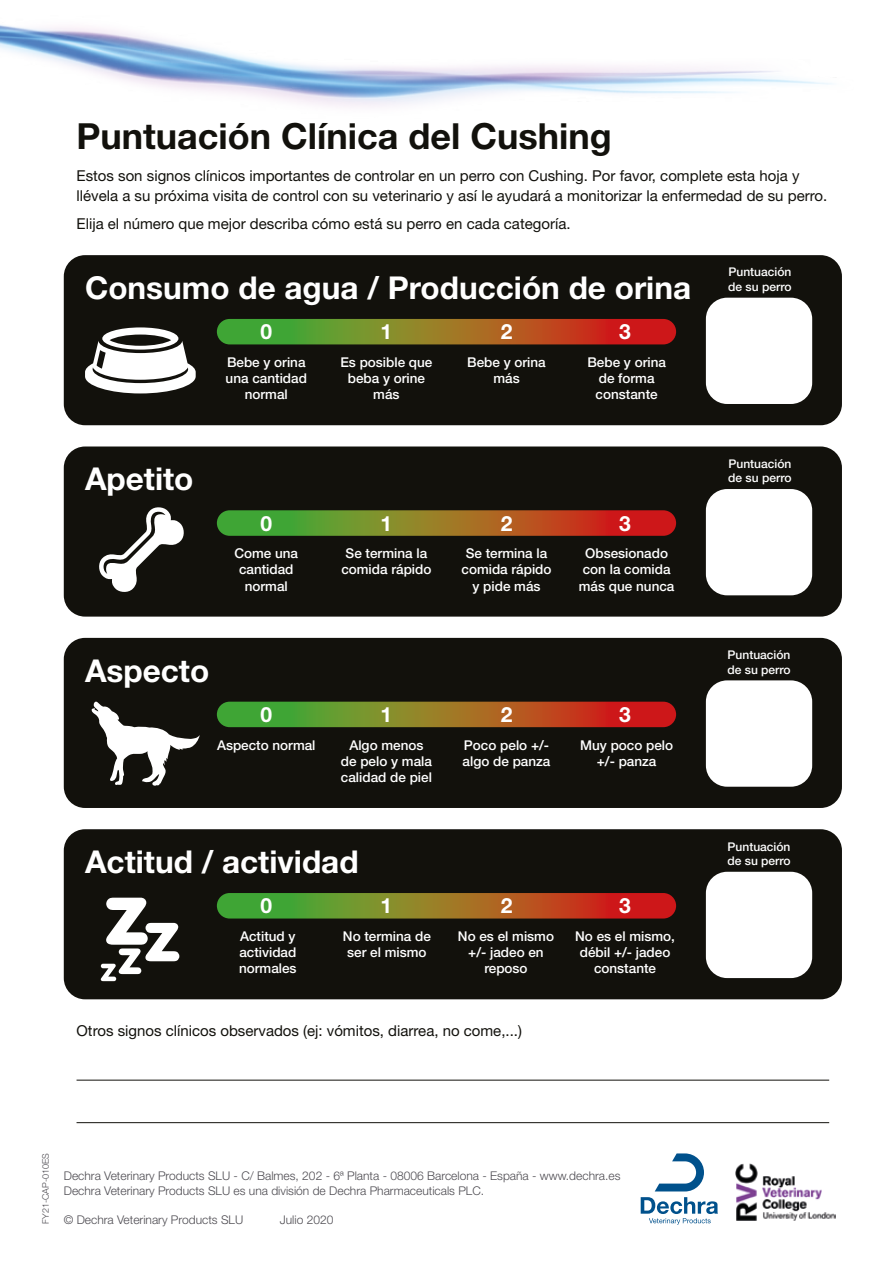
<style>
.page{position:relative;width:893px;height:1263px;background:#fff}
.page>*{position:absolute;margin:0;border:0;box-sizing:border-box;transform-origin:0 0}
.t1{font:700 36px "Helvetica Neue LT Std";color:#12110c}
.t2{font:700 31.5px "Helvetica Neue LT Std";color:#fff}
.t3{font:700 21px "Helvetica Neue LT Std";color:#fff}
.t4{font:15px/19.5px "Helvetica Neue LT Std";color:#12110c}
.t5{font:500 13.5px/16.2px "Helvetica Neue LT Std";color:#fff;text-align:center}
.t6{font:300 12px/14.4px "Helvetica Neue LT Std";color:#4c4a50}
.t7{font:500 12px/14.4px "Helvetica Neue LT Std";color:#fff}
.t8{font:300 9px "Helvetica Neue LT Std";color:#4c4a50}
</style>
<div class="page">
<img style="left:0;top:25px;width:832px;height:82px">
<svg style="left:655px;top:1153px;width:49px;height:38px"></svg>
<svg style="left:641px;top:1197px;width:77px;height:28px"></svg>
<img style="left:735px;top:1163px;width:100px;height:58px">
<div style="left:64px;top:255px;width:778px;height:170px;background:#12110c;border-radius:21px"></div>
<div style="left:64px;top:446px;width:778px;height:171px;background:#12110c;border-radius:21px"></div>
<div style="left:64px;top:638px;width:778px;height:170px;background:#12110c;border-radius:21px"></div>
<div style="left:64px;top:829px;width:778px;height:170px;background:#12110c;border-radius:21px"></div>
<svg style="left:85px;top:327px;width:111px;height:66px"></svg>
<svg style="left:217px;top:319px;width:459px;height:25px;background:#916d26"></svg>
<svg style="left:217px;top:510px;width:459px;height:26px;background:#8f6b26"></svg>
<svg style="left:217px;top:702px;width:459px;height:25px;background:#916d26"></svg>
<svg style="left:217px;top:893px;width:459px;height:25px;background:#916c26"></svg>
<div style="left:706px;top:298px;width:106px;height:106px;background:#fff;border-radius:21px"></div>
<div style="left:706px;top:489px;width:106px;height:106px;background:#fff;border-radius:21px"></div>
<div style="left:706px;top:680px;width:106px;height:107px;background:#fff;border-radius:21px"></div>
<div style="left:706px;top:872px;width:106px;height:106px;background:#fff;border-radius:21px"></div>
<svg style="left:99px;top:507px;width:85px;height:85px"></svg>
<svg style="left:91px;top:701px;width:109px;height:85px"></svg>
<svg style="left:101px;top:898px;width:78px;height:83px"></svg>
<hr style="left:77px;top:1080px;width:752px;height:1px;background:#12110c">
<hr style="left:77px;top:1122px;width:752px;height:1px;background:#12110c">
<h1 class="t1" style="left:77px;top:114px;width:537px">Puntuación Clínica del Cushing</h1>
<p class="t4" style="left:77px;top:166px;width:752px">Estos son signos clínicos importantes de controlar en un perro con Cushing. Por favor, complete esta hoja y llévela a su próxima visita de control con su veterinario y así le ayudará a monitorizar la enfermedad de su perro.</p>
<p class="t4" style="left:77px;top:213px;width:495px">Elija el número que mejor describa cómo está su perro en cada categoría.</p>
<h2 class="t2" style="left:85px;top:268px;width:608px">Consumo de agua / Producción de orina</h2>
<h3 class="t3" style="left:261px;top:319px;width:13px">0</h3>
<h3 class="t3" style="left:381px;top:319px;width:13px">1</h3>
<h3 class="t3" style="left:501px;top:319px;width:13px">2</h3>
<h3 class="t3" style="left:619px;top:319px;width:13px">3</h3>
<p class="t5" style="left:226px;top:354px;width:83px">Bebe y orina una cantidad normal</p>
<p class="t5" style="left:340px;top:354px;width:94px">Es posible que beba y orine más</p>
<p class="t5" style="left:467px;top:354px;width:80px">Bebe y orina más</p>
<p class="t5" style="left:587px;top:354px;width:80px">Bebe y orina de forma constante</p>
<h2 class="t2" style="left:85px;top:459px;width:110px">Apetito</h2>
<h3 class="t3" style="left:261px;top:510px;width:13px">0</h3>
<h3 class="t3" style="left:381px;top:510px;width:13px">1</h3>
<h3 class="t3" style="left:501px;top:510px;width:13px">2</h3>
<h3 class="t3" style="left:619px;top:510px;width:13px">3</h3>
<p class="t5" style="left:234px;top:545px;width:65px">Come una cantidad normal</p>
<p class="t5" style="left:341px;top:545px;width:92px">Se termina la comida rápido</p>
<p class="t5" style="left:461px;top:545px;width:92px">Se termina la comida rápido y pide más</p>
<p class="t5" style="left:579px;top:545px;width:97px">Obsesionado con la comida más que nunca</p>
<h2 class="t2" style="left:85px;top:651px;width:126px">Aspecto</h2>
<h3 class="t3" style="left:261px;top:701px;width:13px">0</h3>
<h3 class="t3" style="left:381px;top:701px;width:13px">1</h3>
<h3 class="t3" style="left:501px;top:701px;width:13px">2</h3>
<h3 class="t3" style="left:619px;top:701px;width:13px">3</h3>
<p class="t5" style="left:217px;top:736px;width:100px">Aspecto normal</p>
<p class="t5" style="left:341px;top:736px;width:93px">Algo menos de pelo y mala calidad de piel</p>
<p class="t5" style="left:463px;top:736px;width:89px;text-align:left">Poco pelo +/- algo de panza</p>
<p class="t5" style="left:580px;top:736px;width:95px">Muy poco pelo +/- panza</p>
<h2 class="t2" style="left:85px;top:842px;width:275px">Actitud / actividad</h2>
<h3 class="t3" style="left:261px;top:893px;width:13px">0</h3>
<h3 class="t3" style="left:381px;top:893px;width:13px">1</h3>
<h3 class="t3" style="left:501px;top:893px;width:13px">2</h3>
<h3 class="t3" style="left:619px;top:893px;width:13px">3</h3>
<p class="t5" style="left:239px;top:928px;width:59px;text-align:justify">Actitud y actividad normales</p>
<p class="t5" style="left:343px;top:928px;width:90px">No termina de ser el mismo</p>
<p class="t5" style="left:458px;top:928px;width:98px">No es el mismo +/- jadeo en reposo</p>
<p class="t5" style="left:575px;top:928px;width:101px">No es el mismo, débil +/- jadeo constante</p>
<p class="t4" style="left:77px;top:1020px;width:447px">Otros signos clínicos observados (ej: vómitos, diarrea, no come,...)</p>
<p class="t7" style="left:728px;top:265px;width:65px">Puntuación de su perro</p>
<p class="t7" style="left:728px;top:456px;width:65px">Puntuación de su perro</p>
<p class="t7" style="left:727px;top:648px;width:65px">Puntuación de su perro</p>
<p class="t7" style="left:727px;top:839px;width:65px">Puntuación de su perro</p>
<p class="t8" style="left:40px;top:1223px;width:72px;rotate:-90deg">FY21-CAP-010ES</p>
<p class="t6" style="left:64px;top:1169px;width:558px">Dechra Veterinary Products SLU - C/ Balmes, 202 - 6ª Planta - 08006 Barcelona - España - www.dechra.es<br>Dechra Veterinary Products SLU es una división de Dechra Pharmaceuticals PLC.</p>
<p class="t6" style="left:64px;top:1212px;width:181px">© Dechra Veterinary Products SLU</p>
<p class="t6" style="left:280px;top:1212px;width:55px">Julio 2020</p>
</div>
